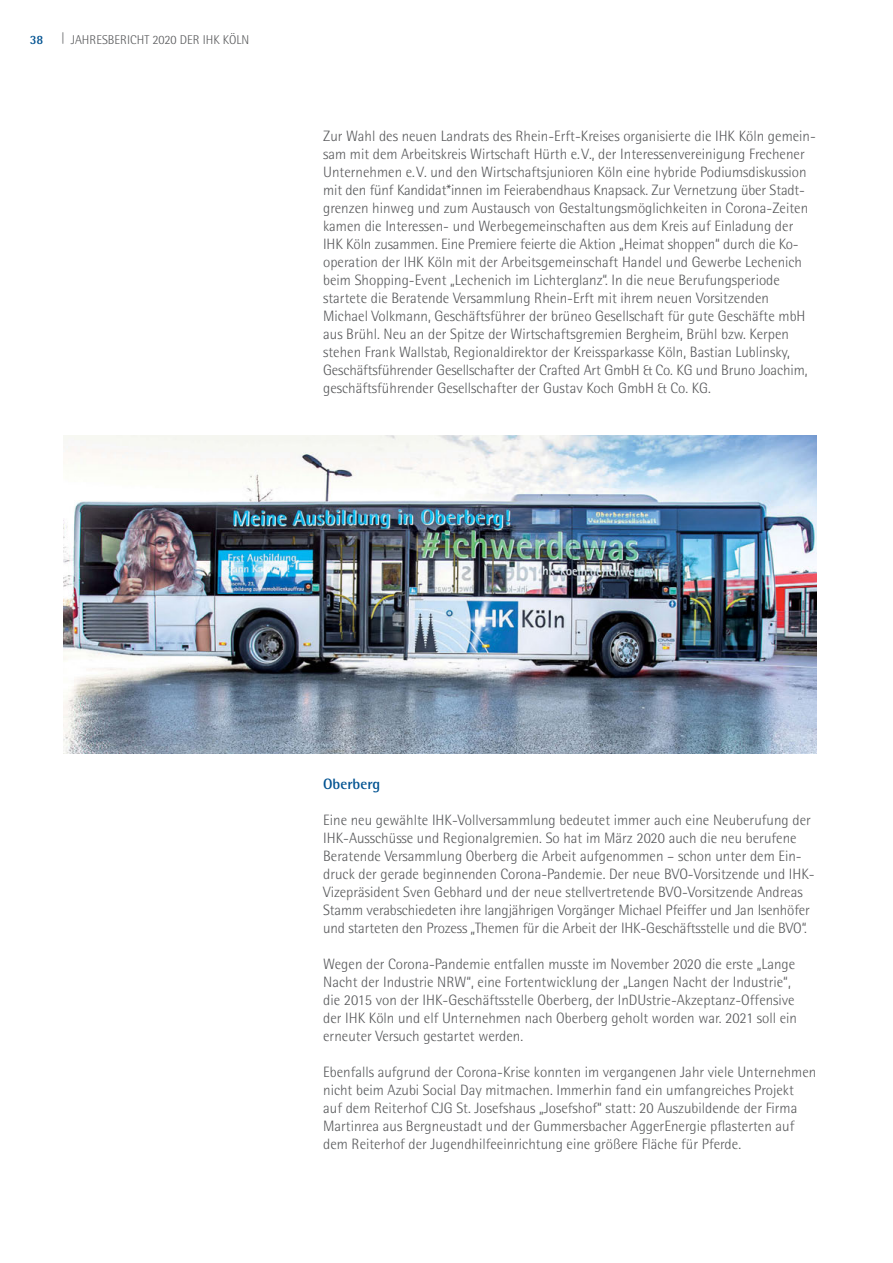
<style>
.page{position:relative;width:893px;height:1263px;background:#fff}
.page>*{position:absolute;margin:0;border:0;box-sizing:border-box;transform-origin:0 0}
.t1{font:300 15px/18px "Rotis Semi Sans";color:#58595b}
.t2{font:700 15px "Rotis Semi Sans";color:#005291}
.t3{font:300 12.75px "Rotis Semi Sans";color:#58595b}
.t4{font:700 12.75px "Rotis Semi Sans";color:#005291}
</style>
<div class="page">
<img style="left:64px;top:436px;width:752px;height:318px">
<p class="t4" style="left:30px;top:32px;width:15px">38</p>
<p class="t3" style="left:62px;top:32px;width:189px">| JAHRESBERICHT 2020 DER IHK KÖLN</p>
<p class="t1" style="left:323px;top:127px;width:493px">Zur Wahl des neuen Landrats des Rhein-Erft-Kreises organisierte die IHK Köln gemein&shy;sam mit dem Arbeitskreis Wirtschaft Hürth e.V., der Interessenvereinigung Frechener Unternehmen e.V. und den Wirtschaftsjunioren Köln eine hybride Podiumsdiskussion mit den fünf Kandidat*innen im Feierabendhaus Knapsack. Zur Vernetzung über Stadt-- grenzen hinweg und zum Austausch von Gestaltungsmöglichkeiten in Corona-Zeiten kamen die Interessen- und Werbegemeinschaften aus dem Kreis auf Einladung der IHK Köln zusammen. Eine Premiere feierte die Aktion „Heimat shoppen“ durch die Ko-- operation der IHK Köln mit der Arbeitsgemeinschaft Handel und Gewerbe Lechenich beim Shopping-Event „Lechenich im Lichterglanz“. In die neue Berufungsperiode startete die Beratende Versammlung Rhein-Erft mit ihrem neuen Vorsitzenden Michael Volkmann, Geschäftsführer der brüneo Gesellschaft für gute Geschäfte mbH aus Brühl. Neu an der Spitze der Wirtschaftsgremien Bergheim, Brühl bzw. Kerpen stehen Frank Wallstab, Regionaldirektor der Kreissparkasse Köln, Bastian Lublinsky, Geschäftsführender Gesellschafter der Crafted Art GmbH &amp; Co. KG und Bruno Joachim, geschäftsführender Gesellschafter der Gustav Koch GmbH &amp; Co. KG.</p>
<p class="t2" style="left:323px;top:775px;width:58px">Oberberg</p>
<p class="t1" style="left:323px;top:811px;width:493px">Eine neu gewählte IHK-Vollversammlung bedeutet immer auch eine Neuberufung der IHK-Ausschüsse und Regionalgremien. So hat im März 2020 auch die neu berufene Beratende Versammlung Oberberg die Arbeit aufgenommen – schon unter dem Ein&shy;druck der gerade beginnenden Corona-Pandemie. Der neue BVO-Vorsitzende und IHK-Vizepräsident Sven Gebhard und der neue stellvertretende BVO-Vorsitzende Andreas Stamm verabschiedeten ihre langjährigen Vorgänger Michael Pfeiffer und Jan Isenhöfer und starteten den Prozess „Themen für die Arbeit der IHK-Geschäftsstelle und die BVO“.</p>
<p class="t1" style="left:323px;top:955px;width:475px">Wegen der Corona-Pandemie entfallen musste im November 2020 die erste „Lange Nacht der Industrie NRW“, eine Fortentwicklung der „Langen Nacht der Industrie“, die 2015 von der IHK-Geschäftsstelle Oberberg, der InDUstrie-Akzeptanz-Offensive der IHK Köln und elf Unternehmen nach Oberberg geholt worden war. 2021 soll ein erneuter Versuch gestartet werden.</p>
<p class="t1" style="left:323px;top:1063px;width:495px">Ebenfalls aufgrund der Corona-Krise konnten im vergangenen Jahr viele Unternehmen nicht beim Azubi Social Day mitmachen. Immerhin fand ein umfangreiches Projekt auf dem Reiterhof CJG St. Josefshaus „Josefshof“ statt: 20 Auszubildende der Firma Martinrea aus Bergneustadt und der Gummersbacher AggerEnergie pflasterten auf dem Reiterhof der Jugendhilfeeinrichtung eine größere Fläche für Pferde.</p>
</div>
